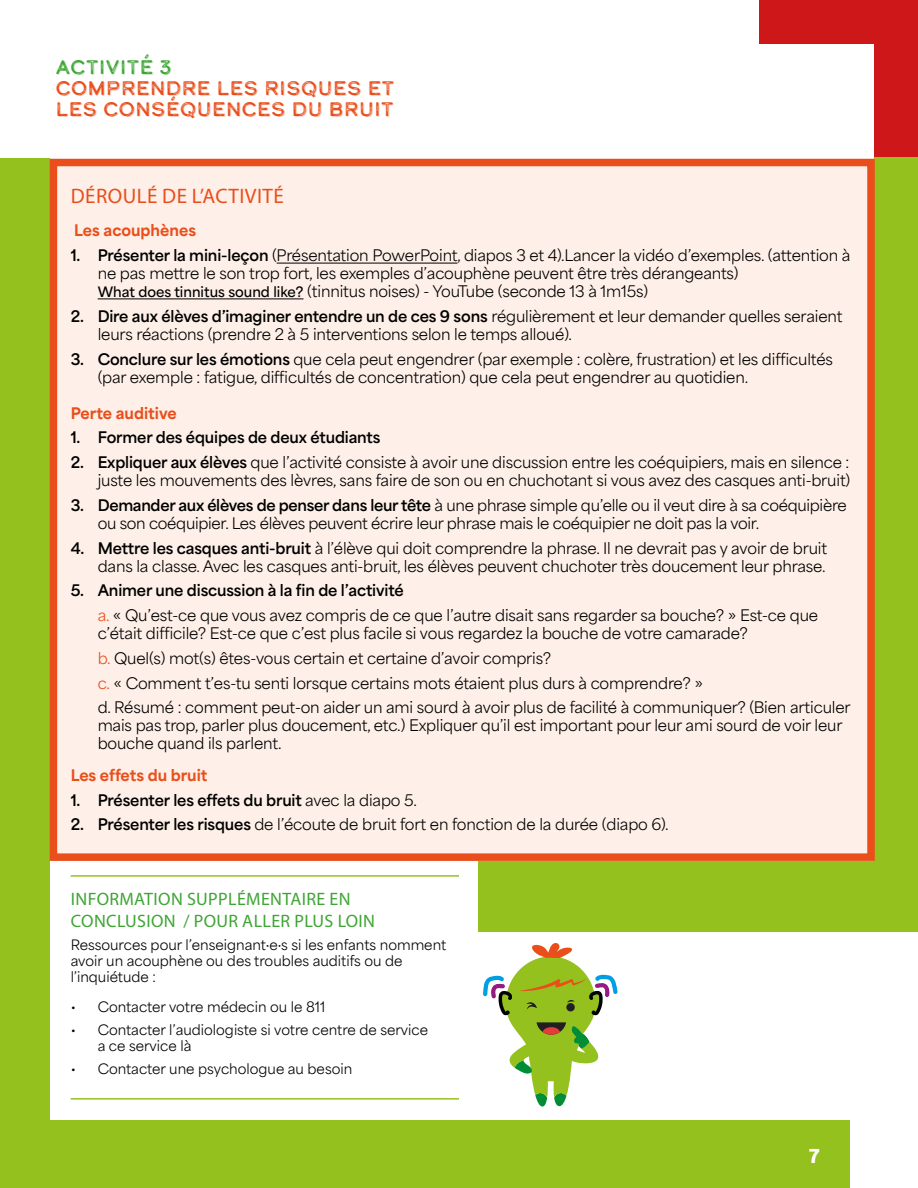
<style>
.page{position:relative;width:918px;height:1188px;background:#fff}
.page>*{position:absolute;margin:0;border:0;box-sizing:border-box;transform-origin:0 0}
.t1{font:21px "Myriad Pro";letter-spacing:.02em;color:#e94e1b}
.t2{font:19.5px/21px "Calder Dark Grit Shadow";color:#e94e1b}
.t3{font:19.5px "Calder Dark Grit Shadow";color:#3fa535}
.t4{font:18px/21.6px "Myriad Pro";letter-spacing:.02em;color:#3fa535}
.t5{font:900 18px "Area Normal";color:#fff}
.t6{font:15px/18px "Area Normal";letter-spacing:-.01em;color:#000}
.t7{font:700 15px "Area Normal";letter-spacing:-.01em;color:#000}
.t8{font:800 15px "Area Normal";color:#e94e1b}
.t9{font:13.5px/16.2px "Area Normal";color:#000}
.s1{font-weight:700}
.s2{font-weight:600;font-size:13.5px}
.s3{color:#e94e1b}
.s4{font-weight:400}
</style>
<div class="page">
<div style="left:40px;top:1120px;width:810px;height:68px;background:#95c11f"></div>
<div style="left:759px;top:0;width:159px;height:43px;background:#cd1719"></div>
<div style="left:875px;top:0;width:43px;height:159px;background:#cd1719"></div>
<div style="left:478px;top:861px;width:440px;height:70px;background:#95c11f"></div>
<div style="left:0;top:159px;width:50px;height:1029px;background:#95c11f"></div>
<div style="left:875px;top:158px;width:43px;height:703px;background:#95c11f"></div>
<hr style="left:71px;top:875px;width:388px;height:2px;background:#95c11f">
<hr style="left:71px;top:1098px;width:388px;height:2px;background:#95c11f">
<div style="left:53px;top:163px;width:818px;height:694px;background:#fef0e8"></div>
<hr style="left:277px;top:263px;width:181px;height:1px;background:#000">
<hr style="left:98px;top:299px;width:206px;height:1px;background:#000">
<div style="left:50px;top:159px;width:825px;height:702px;border:8px solid #e94e1b"></div>
<svg style="left:483px;top:943px;width:135px;height:164px"></svg>
<h2 class="t3" style="left:55px;top:54px;width:118px">ACTIVITÉ 3</h2>
<h2 class="t2" style="left:55px;top:78px;width:341px">COMPRENDRE LES RISQUES ET<br>LES CONSÉQUENCES DU BRUIT</h2>
<h1 class="t1" style="left:71px;top:183px;width:214px">DÉROULÉ DE L’ACTIVITÉ</h1>
<p class="t8" style="left:74px;top:217px;width:123px">Les acouphènes</p>
<p class="t6" style="left:98px;top:245px;width:754px;text-indent:-27px"><span class="s1">1. Présenter la mini-leçon</span> (Présentation PowerPoint, diapos 3 et 4).Lancer la vidéo d’exemples. (attention à ne pas mettre le son trop fort, les exemples d’acouphène peuvent être très dérangeants)<br><span class="s2">What does tinnitus sound like?</span> (tinnitus noises) - YouTube (seconde 13 à 1m15s)</p>
<p class="t6" style="left:98px;top:305px;width:746px;text-indent:-27px"><span class="s1">2. Dire aux élèves d’imaginer entendre un de ces 9 sons</span> régulièrement et leur demander quelles seraient leurs réactions (prendre 2 à 5 interventions selon le temps alloué).</p>
<p class="t6" style="left:98px;top:348px;width:737px;text-indent:-27px"><span class="s1">3. Conclure sur les émotions</span> que cela peut engendrer (par exemple : colère, frustration) et les difficultés (par exemple : fatigue, difficultés de concentration) que cela peut engendrer au quotidien.</p>
<p class="t8" style="left:71px;top:399px;width:108px">Perte auditive</p>
<p class="t7" style="left:71px;top:424px;width:311px">1. Former des équipes de deux étudiants</p>
<p class="t6" style="left:71px;top:452px;width:781px;text-align:right"><span class="s1">2. Expliquer aux élèves</span> que l’activité consiste à avoir une discussion entre les coéquipiers, mais en silence : juste les mouvements des lèvres, sans faire de son ou en chuchotant si vous avez des casques anti-bruit)</p>
<p class="t6" style="left:98px;top:494px;width:751px;text-indent:-27px"><span class="s1">3. Demander aux élèves de penser dans leur tête</span> à une phrase simple qu’elle ou il veut dire à sa coéquipière ou son coéquipier. Les élèves peuvent écrire leur phrase mais le coéquipier ne doit pas la voir.</p>
<p class="t6" style="left:71px;top:537px;width:758px;text-align:right"><span class="s1">4. Mettre les casques anti-bruit</span> à l’élève qui doit comprendre la phrase. Il ne devrait pas y avoir de bruit dans la classe. Avec les casques anti-bruit, les élèves peuvent chuchoter très doucement leur phrase.</p>
<p class="t6" style="left:98px;top:577px;width:722px;line-height:24.8px;text-indent:-27px"><span class="s1">5. Animer une discussion à la fin de l’activité<br></span><span class="s3">a.</span> « Qu’est-ce que vous avez compris de ce que l’autre disait sans regarder sa bouche? » Est-ce que</p>
<p class="t6" style="left:98px;top:619px;width:755px;line-height:24.8px">c’était difficile? Est-ce que c’est plus facile si vous regardez la bouche de votre camarade?<br><span class="s3">b.</span> Quel(s) mot(s) êtes-vous certain et certaine d’avoir compris?<br><span class="s3">c.</span> « Comment t’es-tu senti lorsque certains mots étaient plus durs à comprendre? »<br>d. Résumé : comment peut-on aider un ami sourd à avoir plus de facilité à communiquer? (Bien articuler</p>
<p class="t6" style="left:98px;top:715px;width:746px">mais pas trop, parler plus doucement, etc.) Expliquer qu’il est important pour leur ami sourd de voir leur bouche quand ils parlent.</p>
<p class="t8" style="left:71px;top:762px;width:138px">Les effets du bruit</p>
<p class="t7" style="left:71px;top:786px;width:348px">1. Présenter les effets du bruit <span class="s4">avec la diapo 5.</span></p>
<p class="t6" style="left:71px;top:814px;width:600px"><span class="s1">2. Présenter les risques</span> de l’écoute de bruit fort en fonction de la durée (diapo 6).</p>
<p class="t4" style="left:71px;top:888px;width:306px">INFORMATION SUPPLÉMENTAIRE EN<br>CONCLUSION / POUR ALLER PLUS LOIN</p>
<p class="t9" style="left:71px;top:935px;width:377px">Ressources pour l’enseignant·e·s si les enfants nomment avoir un acouphène ou des troubles auditifs ou de l’inquiétude :</p>
<p class="t9" style="left:71px;top:997px;width:256px">• Contacter votre médecin ou le 811</p>
<p class="t9" style="left:98px;top:1020px;width:332px;text-indent:-27px">• Contacter l’audiologiste si votre centre de service a ce service là</p>
<p class="t9" style="left:71px;top:1059px;width:283px">• Contacter une psychologue au besoin</p>
<p class="t5" style="left:809px;top:1140px;width:12px">7</p>
</div>
